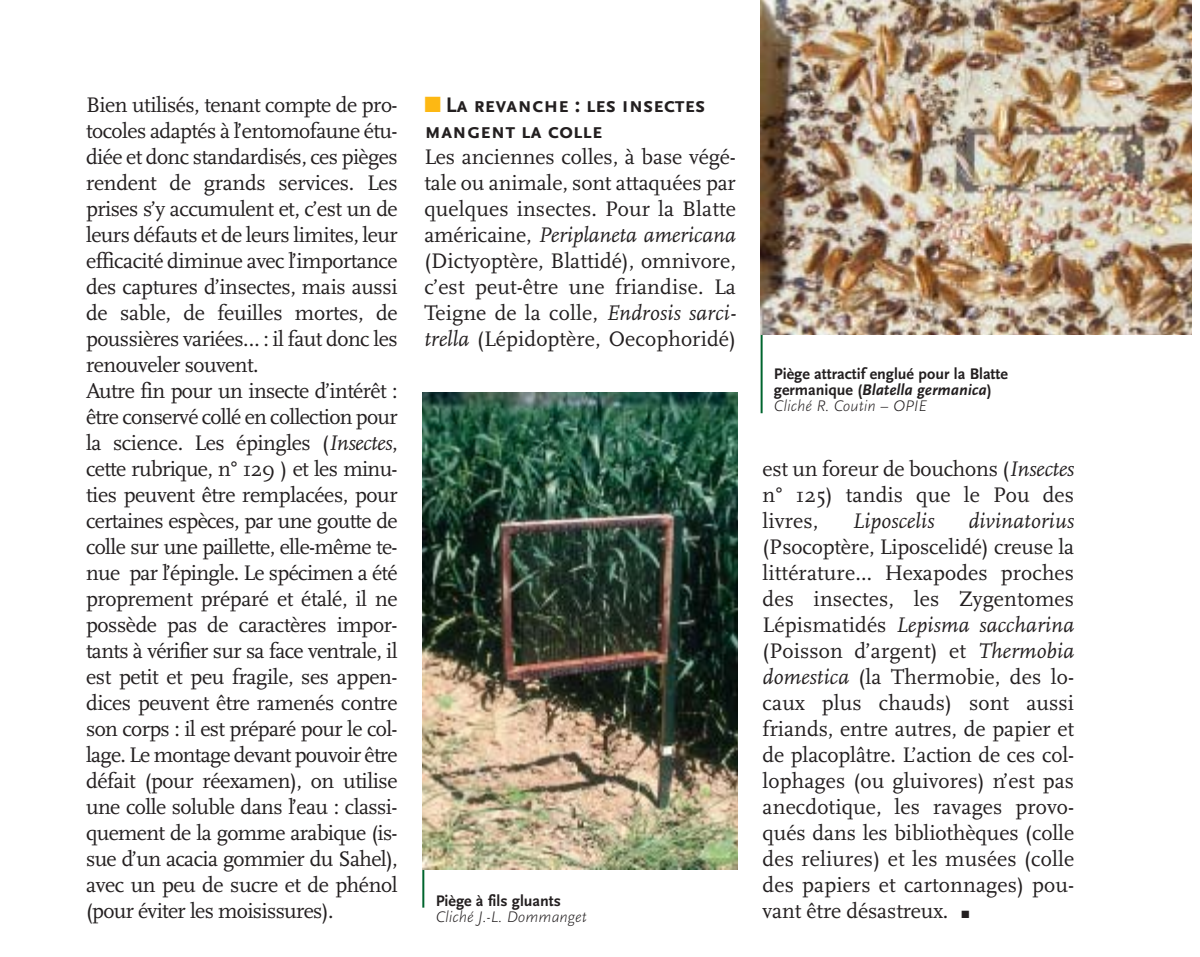
<style>
.page{position:relative;width:1200px;height:957px;background:#fff}
.page>*{position:absolute;margin:0;border:0;box-sizing:border-box;transform-origin:0 0}
.t1{font:22px/26px "Scala";letter-spacing:-.025em;color:#231f20;text-align:justify}
.t2{font:700 22px/26px "Scala Sans Caps";letter-spacing:-.005em;color:#231f20}
.t3{font:italic 22px "Scala";letter-spacing:.005em;color:#231f20}
.t4{font:700 16px/16px "Scala Sans";color:#231f20}
.t5{font:italic 300 16px "Scala Sans";color:#231f20}
.s1{font-style:italic}
.s2{color:#fdb813}
.s3{font-weight:300;font-style:italic}
.s4{font-family:"Scala Sans Expert";font-size:16px}
</style>
<div class="page">
<img style="left:422px;top:0;width:770px;height:908px">
<p class="t1" style="left:86px;top:94px;width:313px;text-align:left">Bien utilisés, tenant compte de pro&shy;tocoles adaptés à l’entomofaune étu&shy;diée et donc standardisés, ces pièges rendent de grands services. Les prises s’y accumulent et, c’est un de leurs défauts et de leurs limites, leur efficacité diminue avec l’importance des captures d’insectes, mais aussi de sable, de feuilles mortes, de poussières variées… : il faut donc les renouveler souvent.<br>Autre fin pour un insecte d’intérêt : être conservé collé en collection pour la science. Les épingles (<span class="s1">Insectes</span>, cette rubrique, n° 129 ) et les minu&shy;ties peuvent être remplacées, pour certaines espèces, par une goutte de colle sur une paillette, elle-même te&shy;nue par l’épingle. Le spécimen a été proprement préparé et étalé, il ne possède pas de caractères impor&shy;tants à vérifier sur sa face ventrale, il est petit et peu fragile, ses appen&shy;dices peuvent être ramenés contre son corps : il est préparé pour le col&shy;lage. Le montage devant pouvoir être défait (pour réexamen), on utilise une colle soluble dans l’eau : classi&shy;quement de la gomme arabique (is&shy;sue d’un acacia gommier du Sahel), avec un peu de sucre et de phénol (pour éviter les moisissures).</p>
<p class="t2" style="left:424px;top:92px;width:283px"><span class="s2">■</span> La revanche : les insectes mangent la colle</p>
<p class="t1" style="left:424px;top:146px;width:313px">Les anciennes colles, à base végé&shy;tale ou animale, sont attaquées par quelques insectes. Pour la Blatte américaine, <span class="s1">Periplaneta americana </span>(Dictyoptère, Blattidé), omnivore, c’est peut-être une friandise. La Teigne de la colle, <span class="s1">Endrosis sarci&shy;trella</span> (Lépidoptère, Oecophoridé)</p>
<p class="t4" style="left:436px;top:894px;width:127px">Piège à fils gluants</p>
<p class="t5" style="left:436px;top:910px;width:153px">Cliché J.-L. Dommanget</p>
<p class="t4" style="left:774px;top:367px;width:236px">Piège attractif englué pour la Blatte germanique (<span class="s1">Blatella germanica</span>)<br><span class="s3">Cliché R. Coutin – OPIE</span></p>
<p class="t1" style="left:763px;top:458px;width:313px">est un foreur de bouchons (<span class="s1">Insectes </span>n° 125) tandis que le Pou des livres,</p>
<p class="t3" style="left:852px;top:512px;width:83px">Liposcelis</p>
<p class="t3" style="left:968px;top:512px;width:107px">divinatorius</p>
<p class="t1" style="left:763px;top:536px;width:313px">(Psocoptère, Liposcelidé) creuse la littérature… Hexapodes proches des insectes, les Zygentomes Lépismatidés <span class="s1">Lepisma saccharina </span>(Poisson d’argent) et <span class="s1">Thermobia domestica</span> (la Thermobie, des lo&shy;caux plus chauds) sont aussi friands, entre autres, de papier et de placoplâtre. L’action de ces col&shy;lophages (ou gluivores) n’est pas anecdotique, les ravages provo&shy;qués dans les bibliothèques (colle des reliures) et les musées (colle des papiers et cartonnages) pou&shy;vant être désastreux. <span class="s4">r</span></p>
</div>
